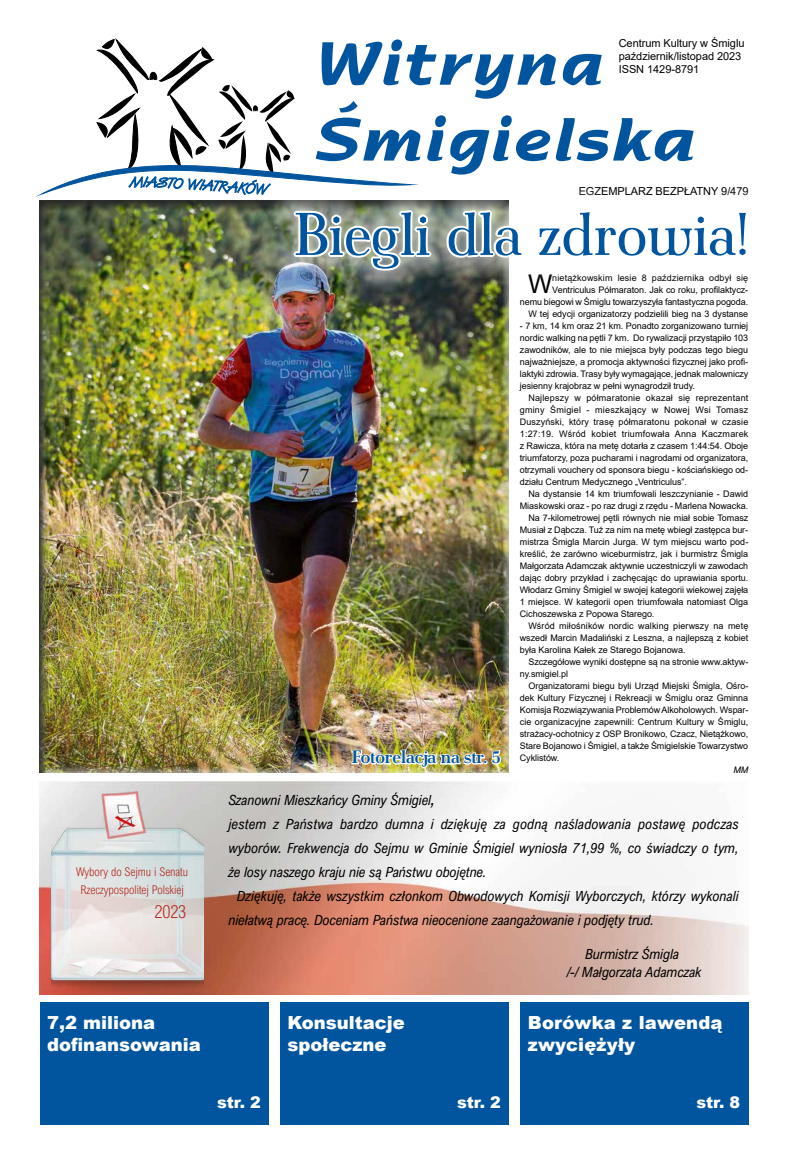
<style>
.page{position:relative;width:794px;height:1163px;background:#fff}
.page>*{position:absolute;margin:0;border:0;box-sizing:border-box;transform-origin:0 0}
.t1{font:60px "Ant Polt";letter-spacing:-.005em;color:#01559f}
.t2{font:25.8px "Arial";color:#000}
.t3{font:900 18px/21.6px "Arial";color:#fff}
.t4{font:700 18px "Ant Polt";letter-spacing:-.005em;color:#01559f}
.t5{font:300 18px "Arial Nova Cond";color:#b4281f}
.t6{font:900 16px "Arial";letter-spacing:-.005em;color:#fff}
.t7{font:italic 14px/24px "Arial Nova Cond";color:#000}
.t8{font:300 12px/18px "Arial Nova Cond";letter-spacing:-.005em;color:#b4281f;text-align:center}
.t9{font:11px/13px "Arial";letter-spacing:-.005em;color:#000}
.t10{font:9px/12px "Arial";letter-spacing:-.005em;color:#000;text-align:justify}
.t11{font:italic 9px "Arial";color:#000}
.s1{font-size:18px}
</style>
<div class="page">
<svg style="left:414px;top:45px;width:279px;height:129px"></svg>
<svg style="left:42px;top:39px;width:372px;height:156px"></svg>
<div style="left:40px;top:1002px;width:228px;height:122px;background:#01559f"></div>
<div style="left:520px;top:1002px;width:228px;height:122px;background:#01559f"></div>
<div style="left:280px;top:1002px;width:228px;height:122px;background:#01559f"></div>
<img style="left:40px;top:781px;width:708px;height:213px">
<img style="left:52px;top:791px;width:152px;height:200px">
<div style="left:38px;top:200px;width:471px;height:573px;background:#000;opacity:.75"></div>
<img style="left:271px;top:188px;width:238px;height:105px">
<svg style="left:292px;top:207px;width:141px;height:66px"></svg>
<svg style="left:444px;top:207px;width:65px;height:53px"></svg>
<img style="left:350px;top:701px;width:152px;height:68px">
<p class="t9" style="left:619px;top:36px;width:127px">Centrum Kultury w Śmiglu październik/listopad 2023<br>ISSN 1429-8791</p>
<p class="t9" style="left:578px;top:184px;width:171px">EGZEMPLARZ BEZPŁATNY 9/479</p>
<h1 class="t1" style="left:294px;top:190px;width:456px">Biegli dla zdrowia!</h1>
<h3 class="t8" style="left:76px;top:862px;width:113px">Wybory do Sejmu i Senatu<br>Rzeczypospolitej Polskiej</h3>
<h3 class="t5" style="left:154px;top:900px;width:33px">2023</h3>
<h3 class="t4" style="left:352px;top:743px;width:150px">Fotorelacja na str. 5</h3>
<p class="t10" style="left:520px;top:271px;width:230px;text-align:right">nietążkowskim lesie 8 października odbył się Ventriculus Półmaraton. Jak co roku, profilaktycz-<br>nemu biegowi w Śmiglu towarzyszyła fantastyczna pogoda.<br>W tej edycji organizatorzy podzielili bieg na 3 dystanse</p>
<p class="t10" style="left:520px;top:319px;width:230px">- 7 km, 14 km oraz 21 km. Ponadto zorganizowano turniej nordic walking na pętli 7 km. Do rywalizacji przystąpiło 103 zawodników, ale to nie miejsca były podczas tego biegu najważniejsze, a promocja aktywności fizycznej jako profi&shy;laktyki zdrowia. Trasy były wymagające, jednak malowniczy jesienny krajobraz w pełni wynagrodził trudy.</p>
<p class="t10" style="left:520px;top:391px;width:230px;text-indent:9px">Najlepszy w półmaratonie okazał się reprezentant gminy Śmigiel - mieszkający w Nowej Wsi Tomasz Duszyński, który trasę półmaratonu pokonał w czasie 1:27:19. Wśród kobiet triumfowała Anna Kaczmarek z Rawicza, która na metę dotarła z czasem 1:44:54. Oboje triumfatorzy, poza pucharami i nagrodami od organizatora, otrzymali vouchery od sponsora biegu - kościańskiego od&shy;działu Centrum Medycznego „Ventriculus”.</p>
<p class="t10" style="left:528px;top:487px;width:221px">Na dystansie 14 km triumfowali leszczynianie - Dawid</p>
<p class="t10" style="left:520px;top:499px;width:230px">Miaskowski oraz - po raz drugi z rzędu - Marlena Nowacka.</p>
<p class="t10" style="left:528px;top:511px;width:221px">Na 7-kilometrowej pętli równych nie miał sobie Tomasz</p>
<p class="t10" style="left:520px;top:523px;width:230px">Musiał z Dąbcza. Tuż za nim na metę wbiegł zastępca bur-</p>
<p class="t10" style="left:520px;top:535px;width:230px">mistrza Śmigla Marcin Jurga. W tym miejscu warto pod-</p>
<p class="t10" style="left:520px;top:547px;width:230px">kreślić, że zarówno wiceburmistrz, jak i burmistrz Śmigla</p>
<p class="t10" style="left:520px;top:559px;width:230px">Małgorzata Adamczak aktywnie uczestniczyli w zawodach</p>
<p class="t10" style="left:520px;top:571px;width:230px">dając dobry przykład i zachęcając do uprawiania sportu.</p>
<p class="t10" style="left:520px;top:583px;width:230px">Włodarz Gminy Śmigiel w swojej kategorii wiekowej zajęła</p>
<p class="t10" style="left:520px;top:595px;width:230px">1 miejsce. W kategorii open triumfowała natomiast Olga</p>
<p class="t10" style="left:520px;top:607px;width:136px">Cichoszewska z Popowa Starego.</p>
<p class="t10" style="left:528px;top:619px;width:221px">Wśród miłośników nordic walking pierwszy na metę</p>
<p class="t10" style="left:520px;top:631px;width:230px">wszedł Marcin Madaliński z Leszna, a najlepszą z kobiet</p>
<p class="t10" style="left:520px;top:643px;width:167px">była Karolina Kałek ze Starego Bojanowa.</p>
<p class="t10" style="left:528px;top:655px;width:221px">Szczegółowe wyniki dostępne są na stronie www.aktyw-</p>
<p class="t10" style="left:520px;top:667px;width:50px">ny.smigiel.pl</p>
<p class="t10" style="left:528px;top:679px;width:221px">Organizatorami biegu byli Urząd Miejski Śmigla, Ośro-</p>
<p class="t10" style="left:520px;top:691px;width:230px">dek Kultury Fizycznej i Rekreacji w Śmiglu oraz Gminna</p>
<p class="t10" style="left:520px;top:703px;width:230px">Komisja Rozwiązywania Problemów Alkoholowych. Wspar-</p>
<p class="t10" style="left:520px;top:715px;width:230px">cie organizacyjne zapewnili: Centrum Kultury w Śmiglu,</p>
<p class="t10" style="left:520px;top:727px;width:230px">strażacy-ochotnicy z OSP Bronikowo, Czacz, Nietążkowo,</p>
<p class="t10" style="left:520px;top:739px;width:230px">Stare Bojanowo i Śmigiel, a także Śmigielskie Towarzystwo</p>
<p class="t10" style="left:520px;top:751px;width:41px">Cyklistów.</p>
<p class="t11" style="left:733px;top:763px;width:16px">MM</p>
<h2 class="t2" style="left:528px;top:266px;width:26px">W</h2>
<p class="t7" style="left:228px;top:787px;width:512px">Szanowni Mieszkańcy Gminy Śmigiel<span class="s1">,<br></span>jestem z Państwa bardzo dumna i dziękuję za godną naśladowania postawę podczas wyborów. Frekwencja do Sejmu w Gminie Śmigiel wyniosła 71,99 %, co świadczy o tym, że losy naszego kraju nie są Państwu obojętne.</p>
<h3 class="t7" style="left:228px;top:883px;width:512px;text-indent:8px">Dziękuję, także wszystkim członkom Obwodowych Komisji Wyborczych, którzy wykonali niełatwą pracę. Doceniam Państwa nieocenione zaangażowanie i podjęty trud.</h3>
<h3 class="t7" style="left:566px;top:944px;width:136px;line-height:18px;text-align:center">Burmistrz Śmigla<br>/-/ Małgorzata Adamczak</h3>
<h3 class="t3" style="left:47px;top:1011px;width:155px">7,2 miliona dofinansowania</h3>
<h3 class="t3" style="left:528px;top:1011px;width:196px">Borówka z lawendą zwyciężyły</h3>
<h3 class="t3" style="left:287px;top:1011px;width:119px">Konsultacje społeczne</h3>
<h3 class="t6" style="left:217px;top:1090px;width:45px">str. 2</h3>
<h3 class="t6" style="left:457px;top:1090px;width:45px">str. 2</h3>
<h3 class="t6" style="left:696px;top:1090px;width:45px">str. 8</h3>
</div>
